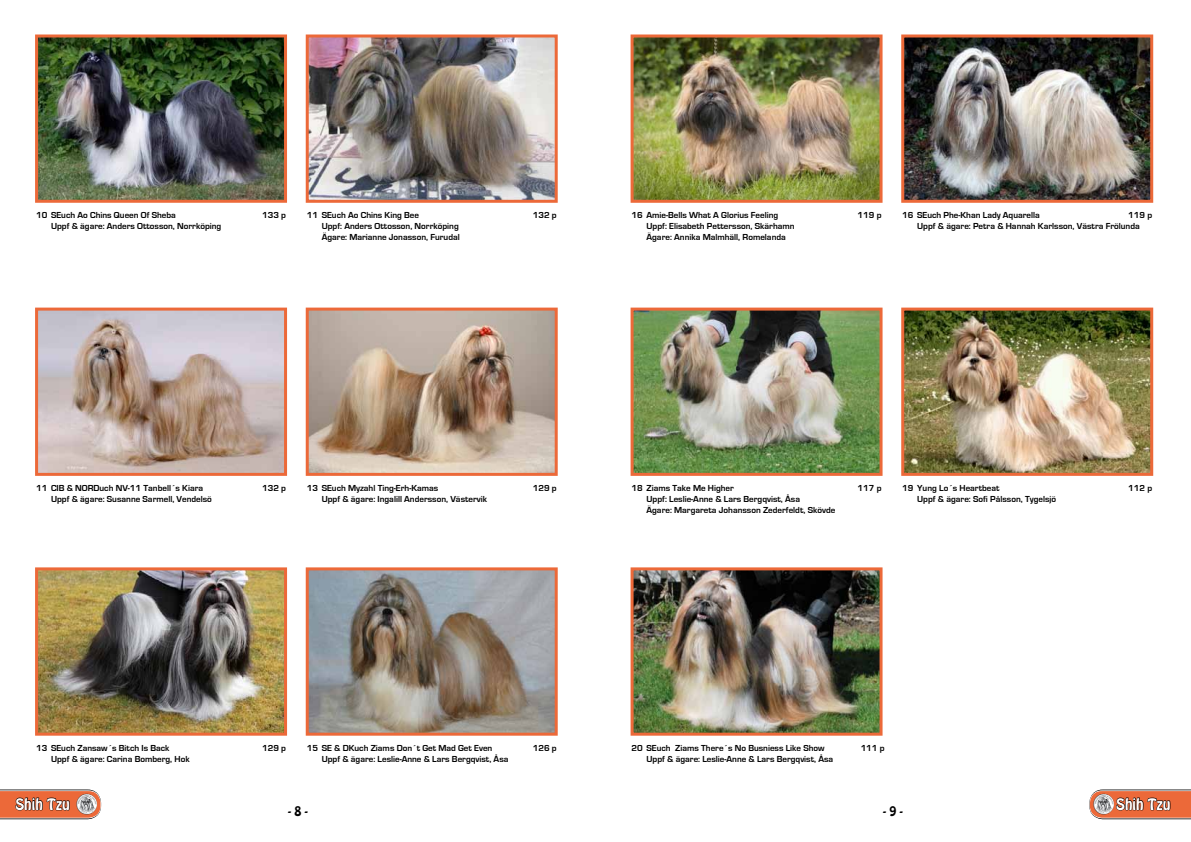
<style>
.page{position:relative;width:1191px;height:842px;background:#fff}
.page>*{position:absolute;margin:0;border:0;box-sizing:border-box;transform-origin:0 0}
.t1{font:13.8px "Hobo Std";color:#fff}
.t2{font:12px "Hobo Std";color:#000}
.t3{font:700 9px/11px "Eurostile";color:#000}
</style>
<div class="page">
<svg style="left:0;top:789px;width:102px;height:31px;background:#c76c4b"></svg>
<img style="left:76px;top:794px;width:21px;height:20px;border-radius:10px">
<svg style="left:1089px;top:789px;width:102px;height:31px;background:#c76b4a"></svg>
<img style="left:1093px;top:794px;width:21px;height:20px;border-radius:10px">
<img style="left:634px;top:571px;width:244px;height:161px">
<div style="left:630px;top:567px;width:252px;height:169px;border:3px solid #ec6939"></div>
<img style="left:39px;top:571px;width:244px;height:161px">
<div style="left:35px;top:567px;width:252px;height:169px;border:3px solid #ec6939"></div>
<img style="left:310px;top:571px;width:244px;height:161px">
<div style="left:306px;top:567px;width:252px;height:169px;border:3px solid #ec6939"></div>
<img style="left:634px;top:312px;width:244px;height:160px">
<div style="left:630px;top:308px;width:252px;height:168px;border:3px solid #ec6939"></div>
<img style="left:39px;top:312px;width:244px;height:160px">
<div style="left:35px;top:308px;width:252px;height:168px;border:3px solid #ec6939"></div>
<img style="left:905px;top:312px;width:244px;height:160px">
<div style="left:901px;top:308px;width:252px;height:168px;border:3px solid #ec6939"></div>
<img style="left:310px;top:312px;width:244px;height:160px">
<div style="left:306px;top:308px;width:252px;height:168px;border:3px solid #ec6939"></div>
<img style="left:634px;top:38px;width:244px;height:161px">
<div style="left:630px;top:34px;width:252px;height:169px;border:3px solid #ec6939"></div>
<img style="left:39px;top:39px;width:244px;height:160px">
<div style="left:35px;top:35px;width:252px;height:168px;border:3px solid #ec6939"></div>
<img style="left:905px;top:38px;width:244px;height:161px">
<div style="left:901px;top:34px;width:252px;height:169px;border:3px solid #ec6939"></div>
<img style="left:310px;top:38px;width:244px;height:161px">
<div style="left:306px;top:34px;width:252px;height:169px;border:3px solid #ec6939"></div>
<p class="t3" style="left:36px;top:210px;width:141px">10 SEuch Ao Chins Queen Of Sheba</p>
<p class="t3" style="left:262px;top:210px;width:26px">133 p</p>
<p class="t3" style="left:51px;top:221px;width:172px">Uppf &amp; ägare: Anders Ottosson, Norrköping</p>
<p class="t3" style="left:307px;top:210px;width:114px">11 SEuch Ao Chins King Bee</p>
<p class="t3" style="left:533px;top:210px;width:26px">132 p</p>
<p class="t3" style="left:322px;top:221px;width:140px">Uppf: Anders Ottosson, Norrköping<br>Ägare: Marianne Jonasson, Furudal</p>
<p class="t3" style="left:631px;top:210px;width:148px">16 Amie-Bells What A Glorius Feeling</p>
<p class="t3" style="left:857px;top:210px;width:26px">119 p</p>
<p class="t3" style="left:646px;top:221px;width:150px">Uppf: Elisabeth Pettersson, Skärhamn<br>Ägare: Annika Malmhäll, Romelanda</p>
<p class="t3" style="left:902px;top:210px;width:139px">16 SEuch Phe-Khan Lady Aquarella</p>
<p class="t3" style="left:917px;top:210px;width:236px;text-indent:211px">119 p<br>Uppf &amp; ägare: Petra &amp; Hannah Karlsson, Västra Frölunda</p>
<p class="t3" style="left:36px;top:483px;width:169px">11 CIB &amp; NORDuch NV-11 Tanbell´s Kiara</p>
<p class="t3" style="left:262px;top:483px;width:26px">132 p</p>
<p class="t3" style="left:51px;top:494px;width:162px">Uppf &amp; ägare: Susanne Sarmell, Vendelsö</p>
<p class="t3" style="left:307px;top:483px;width:133px">13 SEuch Myzahl Ting-Erh-Kamas</p>
<p class="t3" style="left:533px;top:483px;width:26px">129 p</p>
<p class="t3" style="left:322px;top:494px;width:167px">Uppf &amp; ägare: Ingalill Andersson, Västervik</p>
<p class="t3" style="left:631px;top:483px;width:104px">18 Ziams Take Me Higher</p>
<p class="t3" style="left:857px;top:483px;width:26px">117 p</p>
<p class="t3" style="left:646px;top:494px;width:190px">Uppf: Leslie-Anne &amp; Lars Bergqvist, Åsa<br>Ägare: Margareta Johansson Zederfeldt, Skövde</p>
<p class="t3" style="left:902px;top:483px;width:99px">19 Yung Lo´s Heartbeat</p>
<p class="t3" style="left:1128px;top:483px;width:26px">112 p</p>
<p class="t3" style="left:917px;top:494px;width:140px">Uppf &amp; ägare: Sofi Pålsson, Tygelsjö</p>
<p class="t3" style="left:36px;top:743px;width:135px">13 SEuch Zansaw´s Bitch Is Back</p>
<p class="t3" style="left:262px;top:743px;width:26px">129 p</p>
<p class="t3" style="left:51px;top:754px;width:140px">Uppf &amp; ägare: Carina Bomberg, Hok</p>
<p class="t3" style="left:307px;top:743px;width:187px">15 SE &amp; DKuch Ziams Don´t Get Mad Get Even</p>
<p class="t3" style="left:533px;top:743px;width:26px">126 p</p>
<p class="t3" style="left:322px;top:754px;width:188px">Uppf &amp; ägare: Leslie-Anne &amp; Lars Bergqvist, Åsa</p>
<p class="t3" style="left:631px;top:743px;width:195px">20 SEuch Ziams There´s No Busniess Like Show</p>
<p class="t3" style="left:860px;top:743px;width:26px">111 p</p>
<p class="t3" style="left:646px;top:754px;width:188px">Uppf &amp; ägare: Leslie-Anne &amp; Lars Bergqvist, Åsa</p>
<h1 class="t1" style="left:15px;top:795px;width:56px">Shih Tzu</h1>
<h1 class="t1" style="left:1116px;top:795px;width:56px">Shih Tzu</h1>
<h2 class="t2" style="left:288px;top:803px;width:21px">- 8 -</h2>
<h2 class="t2" style="left:883px;top:803px;width:21px">- 9 -</h2>
</div>
